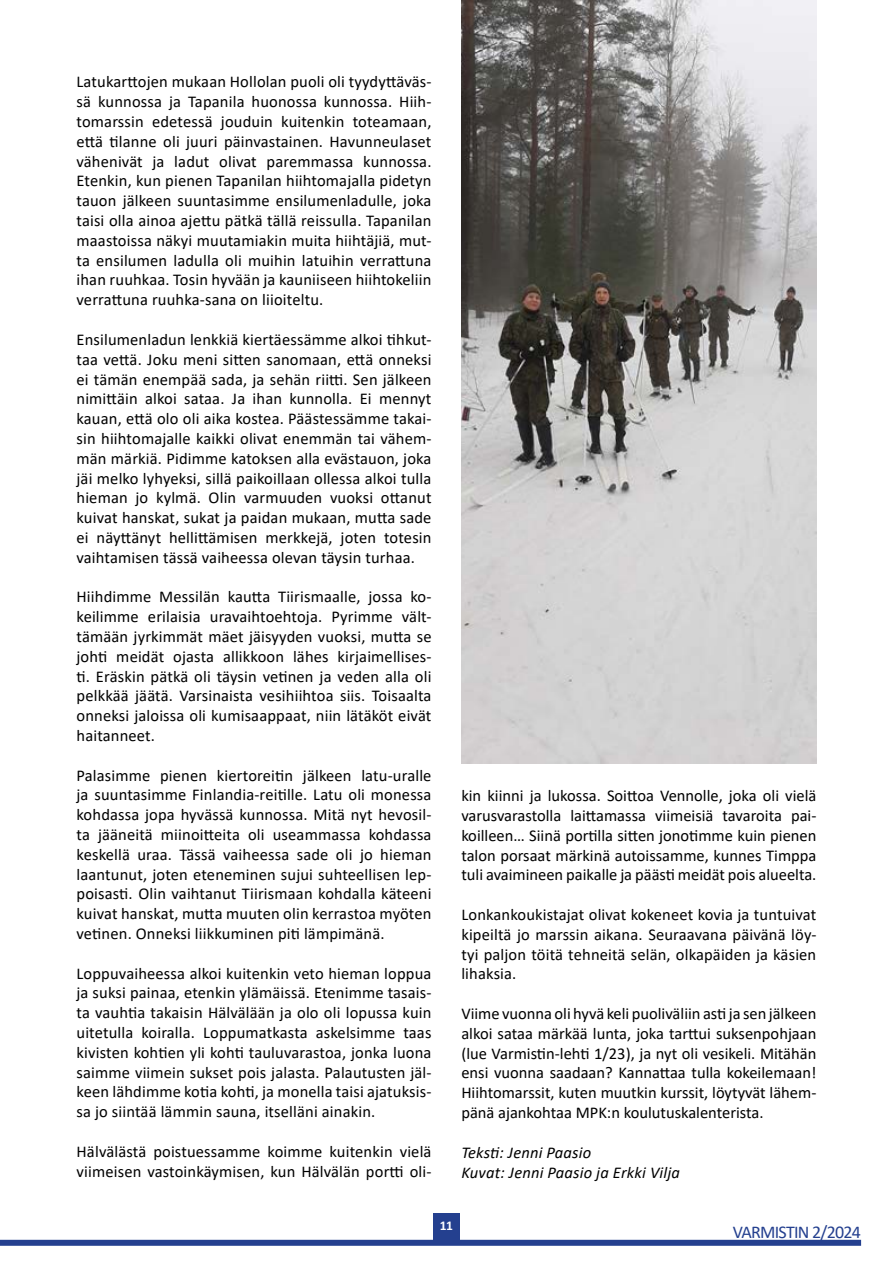
<style>
.page{position:relative;width:893px;height:1263px;background:#fff}
.page>*{position:absolute;margin:0;border:0;box-sizing:border-box;transform-origin:0 0}
.t1{font:18px "Calibri";letter-spacing:-.04em;color:#24408f}
.t2{font:16.5px/19.8px "Calibri";letter-spacing:.01em;color:#000;text-align:justify}
.t3{font:italic 16.5px/19.8px "Calibri";letter-spacing:.01em;color:#000}
.t4{font:700 13.5px "Calibri";color:#fff}
</style>
<div class="page">
<div style="left:0;top:1240px;width:861px;height:6px;background:#24408f"></div>
<div style="left:433px;top:1214px;width:27px;height:27px;background:#24408f"></div>
<img style="left:461px;top:0;width:355px;height:763px">
<p class="t2" style="left:77px;top:72px;width:357px">Latukarttojen mukaan Hollolan puoli oli tyydyttäväs&shy;sä kunnossa ja Tapanila huonossa kunnossa. Hiih&shy;tomarssin edetessä jouduin kuitenkin toteamaan, että tilanne oli juuri päinvastainen. Havunneulaset vähenivät ja ladut olivat paremmassa kunnossa.<br>Etenkin, kun pienen Tapanilan hiihtomajalla pidetyn tauon jälkeen suuntasimme ensilumenladulle, joka taisi olla ainoa ajettu pätkä tällä reissulla. Tapanilan maastoissa näkyi muutamiakin muita hiihtäjiä, mut&shy;ta ensilumen ladulla oli muihin latuihin verrattuna ihan ruuhkaa. Tosin hyvään ja kauniiseen hiihtokeliin verrattuna ruuhka-sana on liioiteltu.</p>
<p class="t2" style="left:77px;top:329px;width:357px">Ensilumenladun lenkkiä kiertäessämme alkoi tihkut&shy;taa vettä. Joku meni sitten sanomaan, että onneksi ei tämän enempää sada, ja sehän riitti. Sen jälkeen nimittäin alkoi sataa. Ja ihan kunnolla. Ei mennyt kauan, että olo oli aika kostea. Päästessämme takai&shy;sin hiihtomajalle kaikki olivat enemmän tai vähem&shy;män märkiä. Pidimme katoksen alla evästauon, joka jäi melko lyhyeksi, sillä paikoillaan ollessa alkoi tulla hieman jo kylmä. Olin varmuuden vuoksi ottanut kuivat hanskat, sukat ja paidan mukaan, mutta sade ei näyttänyt hellittämisen merkkejä, joten totesin vaihtamisen tässä vaiheessa olevan täysin turhaa.</p>
<p class="t2" style="left:77px;top:586px;width:357px">Hiihdimme Messilän kautta Tiirismaalle, jossa ko&shy;keilimme erilaisia uravaihtoehtoja. Pyrimme vält&shy;tämään jyrkimmät mäet jäisyyden vuoksi, mutta se johti meidät ojasta allikkoon lähes kirjaimellises&shy;ti. Eräskin pätkä oli täysin vetinen ja veden alla oli pelkkää jäätä. Varsinaista vesihiihtoa siis. Toisaalta onneksi jaloissa oli kumisaappaat, niin lätäköt eivät haitanneet.</p>
<p class="t2" style="left:77px;top:765px;width:357px">Palasimme pienen kiertoreitin jälkeen latu-uralle ja suuntasimme Finlandia-reitille. Latu oli monessa kohdassa jopa hyvässä kunnossa. Mitä nyt hevosil&shy;ta jääneitä miinoitteita oli useammassa kohdassa keskellä uraa. Tässä vaiheessa sade oli jo hieman laantunut, joten eteneminen sujui suhteellisen lep&shy;poisasti. Olin vaihtanut Tiirismaan kohdalla käteeni kuivat hanskat, mutta muuten olin kerrastoa myöten vetinen. Onneksi liikkuminen piti lämpimänä.</p>
<p class="t2" style="left:77px;top:963px;width:356px">Loppuvaiheessa alkoi kuitenkin veto hieman loppua ja suksi painaa, etenkin ylämäissä. Etenimme tasais&shy;ta vauhtia takaisin Hälvälään ja olo oli lopussa kuin uitetulla koiralla. Loppumatkasta askelsimme taas kivisten kohtien yli kohti tauluvarastoa, jonka luona saimme viimein sukset pois jalasta. Palautusten jäl&shy;keen lähdimme kotia kohti, ja monella taisi ajatuksis&shy;sa jo siintää lämmin sauna, itselläni ainakin.</p>
<p class="t2" style="left:77px;top:1141px;width:357px">Hälvälästä poistuessamme koimme kuitenkin vielä viimeisen vastoinkäymisen, kun Hälvälän portti oli-</p>
<p class="t2" style="left:461px;top:785px;width:357px">kin kiinni ja lukossa. Soittoa Vennolle, joka oli vielä varusvarastolla laittamassa viimeisiä tavaroita pai&shy;koilleen… Siinä portilla sitten jonotimme kuin pienen talon porsaat märkinä autoissamme, kunnes Timppa tuli avaimineen paikalle ja päästi meidät pois alueelta.</p>
<p class="t2" style="left:461px;top:904px;width:357px">Lonkankoukistajat olivat kokeneet kovia ja tuntuivat kipeiltä jo marssin aikana. Seuraavana päivänä löy&shy;tyi paljon töitä tehneitä selän, olkapäiden ja käsien lihaksia.</p>
<p class="t2" style="left:461px;top:1003px;width:357px">Viime vuonna oli hyvä keli puoliväliin asti ja sen jälkeen alkoi sataa märkää lunta, joka tarttui suksenpohjaan (lue Varmistin-lehti 1/23), ja nyt oli vesikeli. Mitähän ensi vuonna saadaan? Kannattaa tulla kokeilemaan!<br>Hiihtomarssit, kuten muutkin kurssit, löytyvät lähem&shy;pänä ajankohtaa MPK:n koulutuskalenterista.</p>
<p class="t3" style="left:461px;top:1141px;width:220px">Teksti: Jenni Paasio<br>Kuvat: Jenni Paasio ja Erkki Vilja</p>
<p class="t4" style="left:440px;top:1216px;width:15px">11</p>
<p class="t1" style="left:733px;top:1220px;width:130px">VARMISTIN 2/2024</p>
</div>
